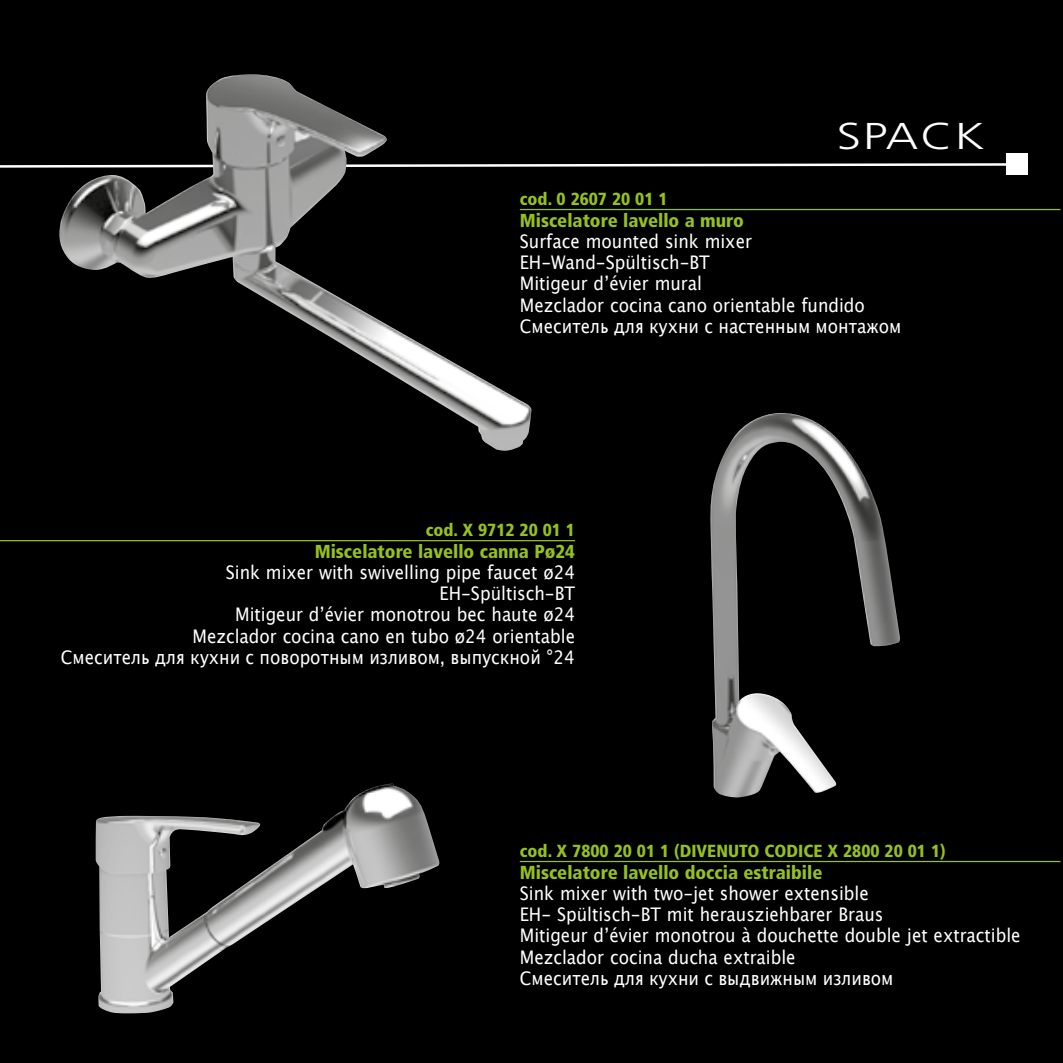
<style>
.page{position:relative;width:1063px;height:1063px;background:#000}
.page>*{position:absolute;margin:0;border:0;box-sizing:border-box;transform-origin:0 0}
.t1{font:300 37.25px "Frutiger";letter-spacing:.045em;color:#fff;scale:1.3 1}
.t2{font:18.75px/21.2px "Lucida Grande";color:#fff;scale:.9 1}
.t3{font:900 condensed 18.75px "Frutiger";color:#95c11f}
.t4{font:900 condensed 17.5px "Frutiger";color:#95c11f}
</style>
<div class="page">
<hr style="left:520px;top:209px;width:540px;height:1px;background:#95c11f">
<hr style="left:0;top:540px;width:575px;height:1px;background:#95c11f">
<hr style="left:520px;top:861px;width:540px;height:1px;background:#95c11f">
<svg style="left:0;top:163px;width:1006px;height:5px"></svg>
<div style="left:1006px;top:154px;width:22px;height:21px;background:#fff"></div>
<img style="left:58px;top:74px;width:473px;height:377px">
<img style="left:710px;top:413px;width:190px;height:385px">
<img style="left:96px;top:784px;width:343px;height:229px">
<h1 class="t1" style="left:837px;top:115px;width:115px">SPACK</h1>
<p class="t4" style="left:520px;top:189px;width:149px">cod. 0 2607 20 01 1</p>
<p class="t3" style="left:520px;top:209px;width:226px">Miscelatore lavello a muro</p>
<p class="t2" style="left:520px;top:231px;width:425px">Surface mounted sink mixer<br>EH-Wand-Spültisch-BT<br>Mitigeur d’évier mural<br>Mezclador cocina cano orientable fundido<br>Смеситель для кухни с настенным монтажом</p>
<p class="t4" style="left:426px;top:520px;width:151px">cod. X 9712 20 01 1</p>
<p class="t3" style="left:315px;top:540px;width:262px">Miscelatore lavello canna Pø24</p>
<p class="t2" style="left:61px;top:562px;width:573px;text-align:right">Sink mixer with swivelling pipe faucet ø24<br>EH-Spültisch-BT<br>Mitigeur d’évier monotrou bec haute ø24<br>Mezclador cocina cano en tubo ø24 orientable<br>Смеситель для кухни с поворотным изливом, выпускной °24</p>
<p class="t4" style="left:520px;top:841px;width:427px">cod. X 7800 20 01 1 (DIVENUTO CODICE X 2800 20 01 1)</p>
<p class="t3" style="left:520px;top:861px;width:304px">Miscelatore lavello doccia estraibile</p>
<p class="t2" style="left:520px;top:883px;width:558px">Sink mixer with two-jet shower extensible<br>EH- Spültisch-BT mit herausziehbarer Braus<br>Mitigeur d’évier monotrou à douchette double jet extractible Mezclador cocina ducha extraible<br>Смеситель для кухни с выдвижным изливом</p>
</div>
